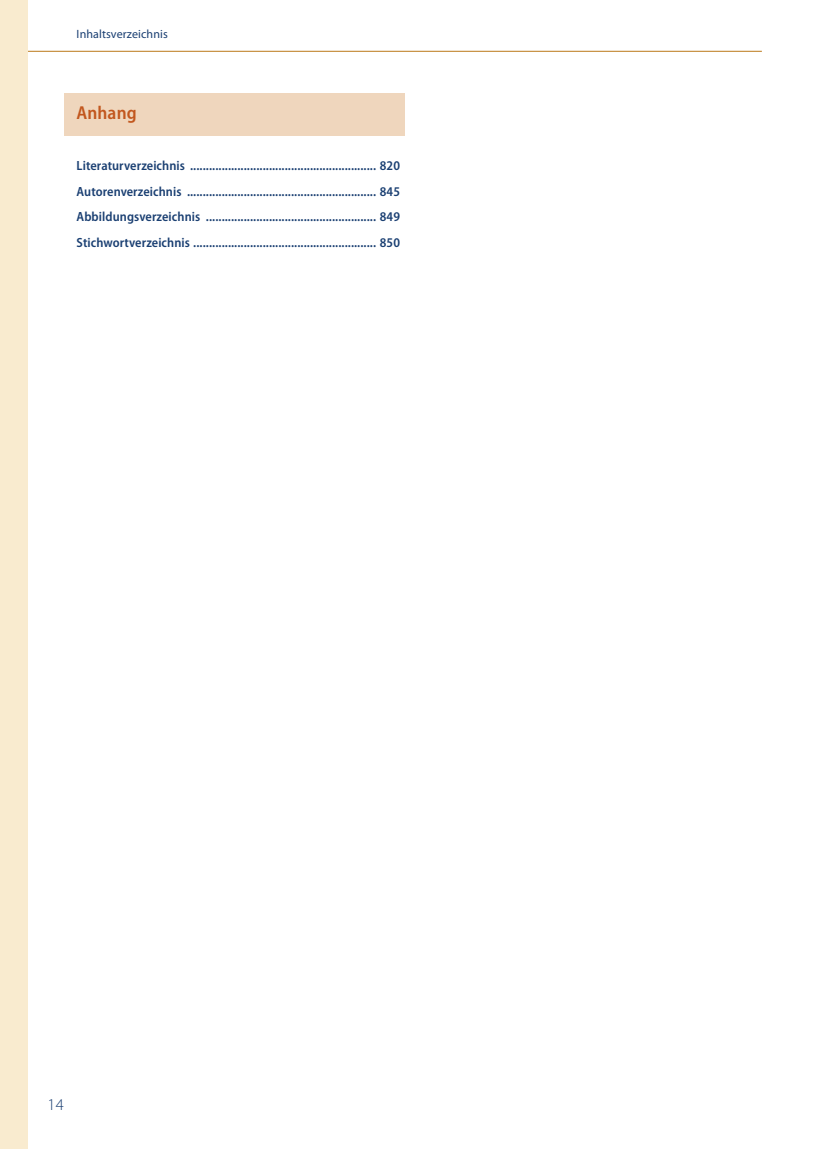
<style>
.page{position:relative;width:830px;height:1149px;background:#fff}
.page>*{position:absolute;margin:0;border:0;box-sizing:border-box;transform-origin:0 0}
._79_9_Überschrift_1{font:600 semi-condensed 18.75px "Myriad Pro";letter-spacing:.005em;color:#c2571e}
.t1{font:300 16.5px "Myriad Pro";color:#1a3f72}
._71_2_Kapitelinhalt{font:600 semi-condensed 13.35px "Myriad Pro";letter-spacing:.005em;color:#1a3f72}
.t2{font:12px "Myriad Pro";letter-spacing:.01em;color:#1a3f72}
</style>
<div class="page">
<hr style="left:0;top:51px;width:761px;height:1px;background:#bc7819">
<div style="left:0;top:0;width:28px;height:1148px;background:#f9ebcf"></div>
<div style="left:64px;top:94px;width:340px;height:42px;background:#efd6bd"></div>
<p class="t2" style="left:77px;top:27px;width:93px">Inhaltsverzeichnis</p>
<p class="_79_9_Überschrift_1" style="left:77px;top:102px;width:61px">Anhang</p>
<p class="_71_2_Kapitelinhalt" style="left:77px;top:158px;width:325px">Literaturverzeichnis ........................................................... 820</p>
<p class="_71_2_Kapitelinhalt" style="left:77px;top:184px;width:325px">Autorenverzeichnis ............................................................ 845</p>
<p class="_71_2_Kapitelinhalt" style="left:77px;top:209px;width:325px">Abbildungsverzeichnis ...................................................... 849</p>
<p class="_71_2_Kapitelinhalt" style="left:77px;top:235px;width:325px">Stichwortverzeichnis .......................................................... 850</p>
<p class="t1" style="left:48px;top:1095px;width:18px">14</p>
</div>
